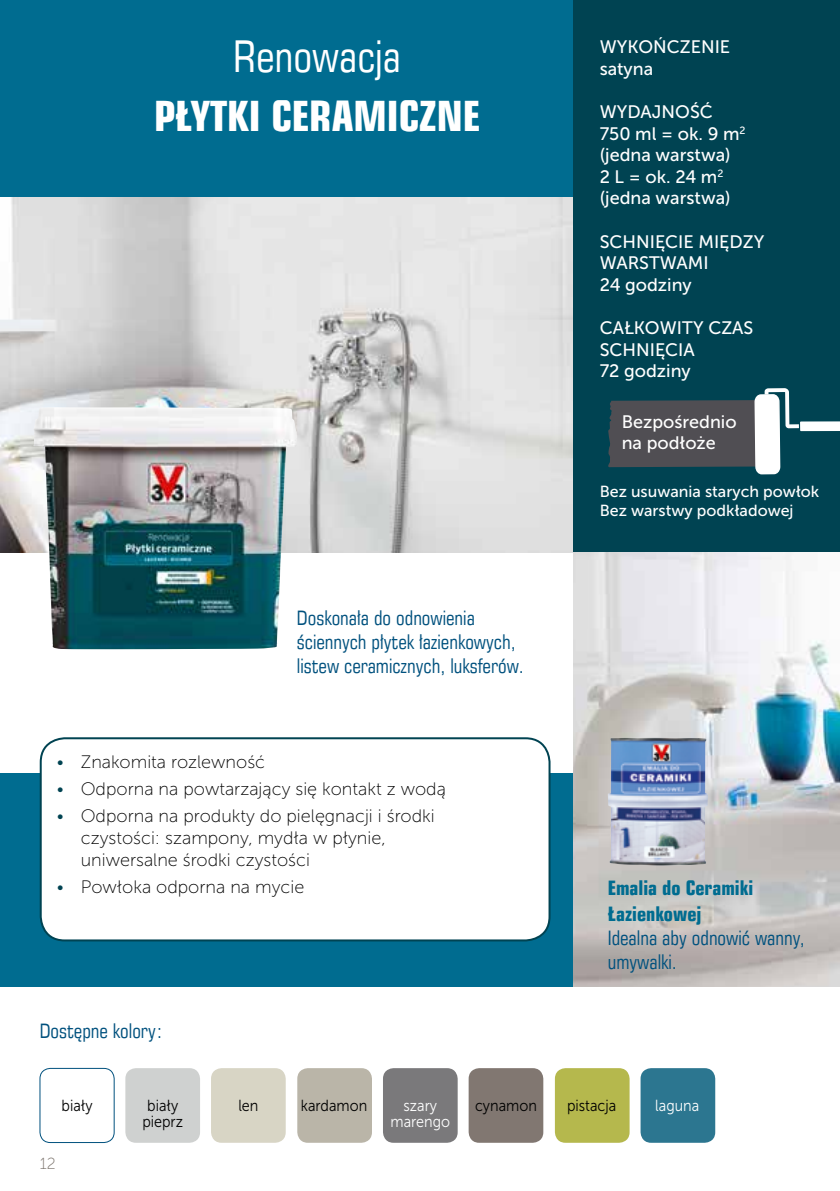
<style>
.page{position:relative;width:840px;height:1191px;background:#fff}
.page>*{position:absolute;margin:0;border:0;box-sizing:border-box;transform-origin:0 0}
.t1{font:44px "Square 721 Cn EU";color:#fff}
.t2{font:700 42px "Square 721 Cn EU";color:#fff}
.t3{font:20px/24px "Square 721 Cn EU";color:#00517e}
.t4{font:700 20px/26.4px "Square 721 Cn EU";color:#006c90}
.t5{font:18px/21.6px "Museo Sans 100";color:#000}
.t6{font:18px/21.6px "Museo Sans 500";color:#fff}
.t7{font:16px/19.2px "Museo Sans 500";color:#fff}
.t8{font:16px/16px "Museo Sans 300";color:#000;text-align:center;scale:.9 1}
.t9{font:16px/16px "Museo Sans 300";color:#fff;text-align:center;scale:.9 1}
.t10{font:16px "Museo Sans 100";color:#79716a}
.s1{color:#004352}
</style>
<div class="page">
<div style="left:0;top:773px;width:839px;height:213px;background:#006c90"></div>
<div style="left:41px;top:738px;width:508px;height:202px;background:#fff;border-radius:24px"></div>
<div style="left:40px;top:737px;width:510px;height:204px;border:2px solid #004352;border-radius:24px"></div>
<img style="left:0;top:196px;width:573px;height:356px">
<div style="left:0;top:0;width:839px;height:196px;background:#006c90"></div>
<hr style="left:839px;top:0;width:1px;height:196px;background:#968f00">
<div style="left:573px;top:0;width:266px;height:552px;background:#004352"></div>
<svg style="left:608px;top:388px;width:231px;height:86px"></svg>
<img style="left:34px;top:407px;width:263px;height:242px">
<img style="left:573px;top:552px;width:266px;height:434px">
<img style="left:607px;top:737px;width:100px;height:129px">
<img style="left:40px;top:1068px;width:74px;height:74px">
<div style="left:40px;top:1068px;width:74px;height:74px;border:1px solid #00517e;border-radius:10px"></div>
<div style="left:125px;top:1068px;width:75px;height:74px;background:#cfd1d0;border-radius:11px"></div>
<div style="left:211px;top:1068px;width:74px;height:74px;background:#d8d5c5;border-radius:11px"></div>
<div style="left:554px;top:1068px;width:75px;height:74px;background:#b5b84d;border-radius:11px"></div>
<div style="left:383px;top:1068px;width:74px;height:74px;background:#7a797b;border-radius:11px"></div>
<div style="left:640px;top:1068px;width:74px;height:74px;background:#2c7690;border-radius:11px"></div>
<div style="left:468px;top:1068px;width:75px;height:74px;background:#817771;border-radius:11px"></div>
<div style="left:297px;top:1068px;width:75px;height:74px;background:#bab5a8;border-radius:11px"></div>
<h1 class="t1" style="left:233px;top:29px;width:169px">Renowacja</h1>
<h2 class="t2" style="left:154px;top:89px;width:327px">PŁYTKI CERAMICZNE</h2>
<p class="t3" style="left:297px;top:606px;width:228px">Doskonała do odnowienia ściennych płytek łazienkowych, listew ceramicznych, luksferów.</p>
<p class="t5" style="left:57px;top:751px;width:210px"><span class="s1">•</span> Znakomita rozlewność</p>
<p class="t5" style="left:57px;top:778px;width:390px"><span class="s1">•</span> Odporna na powtarzający się kontakt z wodą</p>
<p class="t5" style="left:81px;top:805px;width:355px;text-indent:-24px"><span class="s1">•</span> Odporna na produkty do pielęgnacji i środki czystości: szampony, mydła w płynie, uniwersalne środki czystości</p>
<p class="t5" style="left:57px;top:876px;width:249px"><span class="s1">•</span> Powłoka odporna na mycie</p>
<p class="t3" style="left:40px;top:1018px;width:124px">Dostępne kolory:</p>
<p class="t6" style="left:599px;top:36px;width:132px">WYKOŃCZENIE satyna</p>
<p class="t6" style="left:599px;top:101px;width:147px">WYDAJNOŚĆ<br>750 ml = ok. 9 m<sup>2 </sup>(jedna warstwa)<br>2 L = ok. 24 m<sup>2 </sup>(jedna warstwa)</p>
<p class="t6" style="left:599px;top:231px;width:166px">SCHNIĘCIE MIĘDZY<br>WARSTWAMI<br>24 godziny</p>
<p class="t6" style="left:599px;top:317px;width:155px">CAŁKOWITY CZAS<br>SCHNIĘCIA<br>72 godziny</p>
<p class="t6" style="left:621px;top:410px;width:116px">Bezpośrednio na podłoże</p>
<p class="t7" style="left:599px;top:482px;width:221px">Bez usuwania starych powłok<br>Bez warstwy podkładowej</p>
<p class="t4" style="left:607px;top:875px;width:147px">Emalia do Ceramiki<br>Łazienkowej</p>
<p class="t3" style="left:607px;top:926px;width:198px">Idealna aby odnowić wanny, umywalki.</p>
<p class="t8" style="left:62px;top:1097px;width:36px">biały</p>
<p class="t8" style="left:142px;top:1097px;width:47px">biały pieprz</p>
<p class="t8" style="left:238px;top:1097px;width:24px">len</p>
<p class="t9" style="left:390px;top:1097px;width:68px">szary marengo</p>
<p class="t8" style="left:300px;top:1097px;width:75px">kardamon</p>
<p class="t8" style="left:475px;top:1097px;width:70px">cynamon</p>
<p class="t8" style="left:566px;top:1097px;width:56px">pistacja</p>
<p class="t9" style="left:655px;top:1097px;width:50px">laguna</p>
<p class="t10" style="left:40px;top:1155px;width:17px">12</p>
</div>
